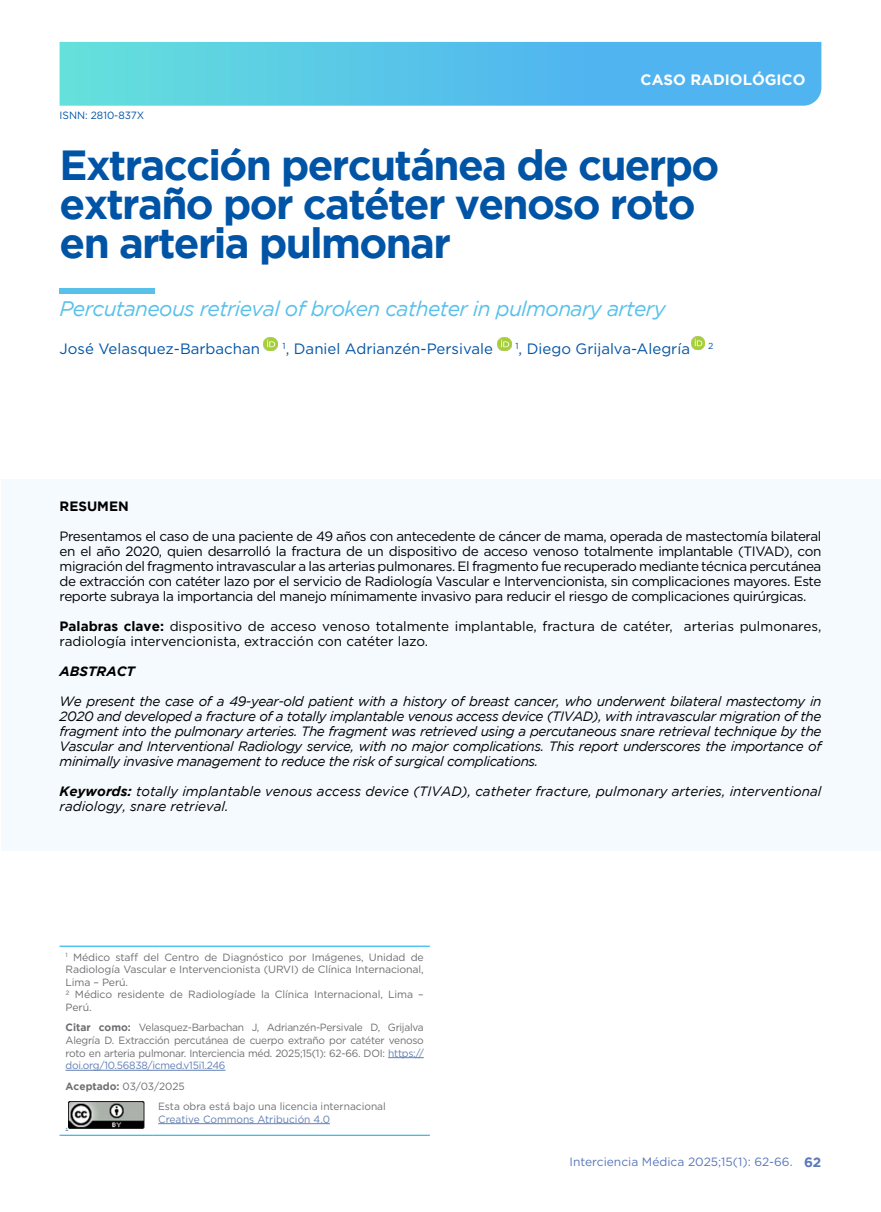
<style>
.page{position:relative;width:881px;height:1212px;background:#fff}
.page>*{position:absolute;margin:0;border:0;box-sizing:border-box;transform-origin:0 0}
.t1{font:700 42px/39px "Gotham";letter-spacing:-.04em;color:#0054a6}
.t2{font:italic 21px "Gotham";letter-spacing:-.03em;color:#57c1e9}
.t3{font:15px "Gotham";color:#0054a6}
.t4{font:700 15px "Gotham";color:#fff}
.t5{font:13.5px/15px "Gotham";color:#000;text-align:justify}
.t6{font:italic 13.5px/15px "Gotham";color:#000;text-align:justify}
.t7{font:italic 700 13.5px "Gotham";color:#000}
.t8{font:700 13.5px "Gotham";color:#000}
.t9{font:700 13.5px "Gotham";color:#5a77ba}
.t10{font:12px "Gotham";color:#5a77ba}
.t11{font:10.5px/12.6px "Gotham";letter-spacing:-.01em;color:#6d6e71}
.t12{font:10.5px "Gotham";color:#627fb5}
.t13{font:10.5px "Gotham";color:#0054a6}
.s1{font-weight:700}
.s2{color:#627fb5}
</style>
<div class="page">
<svg style="left:60px;top:42px;width:761px;height:64px"></svg>
<div style="left:1px;top:479px;width:879px;height:371px;background:#f4fafd"></div>
<img style="left:264px;top:337px;width:13px;height:14px">
<img style="left:497px;top:337px;width:14px;height:14px">
<img style="left:691px;top:336px;width:13px;height:14px">
<hr style="left:60px;top:946px;width:92px;height:1px;background:#00aae7">
<hr style="left:152px;top:946px;width:277px;height:1px;background:#00aae7">
<hr style="left:60px;top:1135px;width:92px;height:1px;background:#00aae7">
<hr style="left:152px;top:1135px;width:277px;height:1px;background:#00aae7">
<hr style="left:388px;top:1057px;width:35px;height:1px;background:#627fb5">
<hr style="left:66px;top:1070px;width:159px;height:1px;background:#627fb5">
<img style="left:68px;top:1101px;width:77px;height:28px">
<hr style="left:158px;top:1123px;width:172px;height:1px;background:#627fb5">
<div style="left:60px;top:288px;width:95px;height:6px;background:#57c1e9"></div>
<p class="t4" style="left:640px;top:71px;width:166px">CASO RADIOLÓGICO</p>
<p class="t13" style="left:60px;top:109px;width:86px">ISNN: 2810-837X</p>
<h1 class="t1" style="left:60px;top:144px;width:661px">Extracción percutánea de cuerpo extraño por catéter venoso roto en arteria pulmonar</h1>
<h2 class="t2" style="left:60px;top:297px;width:607px">Percutaneous retrieval of broken catheter in pulmonary artery</h2>
<p class="t3" style="left:60px;top:339px;width:202px">José Velasquez-Barbachan</p>
<p class="t3" style="left:282px;top:339px;width:212px"><sup>1</sup>, Daniel Adrianzén-Persivale</p>
<p class="t3" style="left:515px;top:339px;width:199px"><sup>1</sup>, Diego Grijalva-Alegría <sup>2</sup></p>
<p class="t8" style="left:60px;top:498px;width:71px">RESUMEN</p>
<p class="t5" style="left:60px;top:528px;width:763px">Presentamos el caso de una paciente de 49 años con antecedente de cáncer de mama, operada de mastectomía bilateral en el año 2020, quien desarrolló la fractura de un dispositivo de acceso venoso totalmente implantable (TIVAD), con migración del fragmento intravascular a las arterias pulmonares. El fragmento fue recuperado mediante técnica percutánea de extracción con catéter lazo por el servicio de Radiología Vascular e Intervencionista, sin complicaciones mayores. Este reporte subraya la importancia del manejo mínimamente invasivo para reducir el riesgo de complicaciones quirúrgicas.</p>
<p class="t5" style="left:60px;top:618px;width:763px"><span class="s1">Palabras clave:</span> dispositivo de acceso venoso totalmente implantable, fractura de catéter, arterias pulmonares, radiología intervencionista, extracción con catéter lazo.</p>
<p class="t7" style="left:60px;top:663px;width:77px">ABSTRACT</p>
<p class="t6" style="left:60px;top:694px;width:763px">We present the case of a 49-year-old patient with a history of breast cancer, who underwent bilateral mastectomy in 2020 and developed a fracture of a totally implantable venous access device (TIVAD), with intravascular migration of the fragment into the pulmonary arteries. The fragment was retrieved using a percutaneous snare retrieval technique by the Vascular and Interventional Radiology service, with no major complications. This report underscores the importance of minimally invasive management to reduce the risk of surgical complications.</p>
<p class="t6" style="left:60px;top:784px;width:763px"><span class="s1">Keywords:</span> totally implantable venous access device (TIVAD), catheter fracture, pulmonary arteries, interventional radiology, snare retrieval.</p>
<p class="t11" style="left:66px;top:950px;width:359px"><sup>1</sup> Médico staff del Centro de Diagnóstico por Imágenes, Unidad de Radiología Vascular e Intervencionista (URVI) de Clínica Internacional, Lima – Perú.<br>2 Médico residente de Radiologíade la Clínica Internacional, Lima – Perú.</p>
<p class="t11" style="left:66px;top:1021px;width:359px;text-align:justify"><span class="s1">Citar como:</span> Velasquez-Barbachan J, Adrianzén-Persivale D, Grijalva Alegría D. Extracción percutánea de cuerpo extraño por catéter venoso roto en arteria pulmonar. Interciencia méd. 2025;15(1): 62-66. DOI: <span class="s2">https:// doi.org/10.56838/icmed.v15i1.246</span></p>
<p class="t11" style="left:66px;top:1079px;width:120px"><span class="s1">Aceptado:</span> 03/03/2025</p>
<p class="t12" style="left:66px;top:1119px;width:4px">.</p>
<p class="t11" style="left:158px;top:1100px;width:229px">Esta obra está bajo una licencia internacional</p>
<p class="t12" style="left:158px;top:1112px;width:173px">Creative Commons Atribución 4.0</p>
<p class="t10" style="left:569px;top:1154px;width:224px">Interciencia Médica 2025;15(1): 62-66.</p>
<p class="t9" style="left:803px;top:1154px;width:19px">62</p>
</div>
